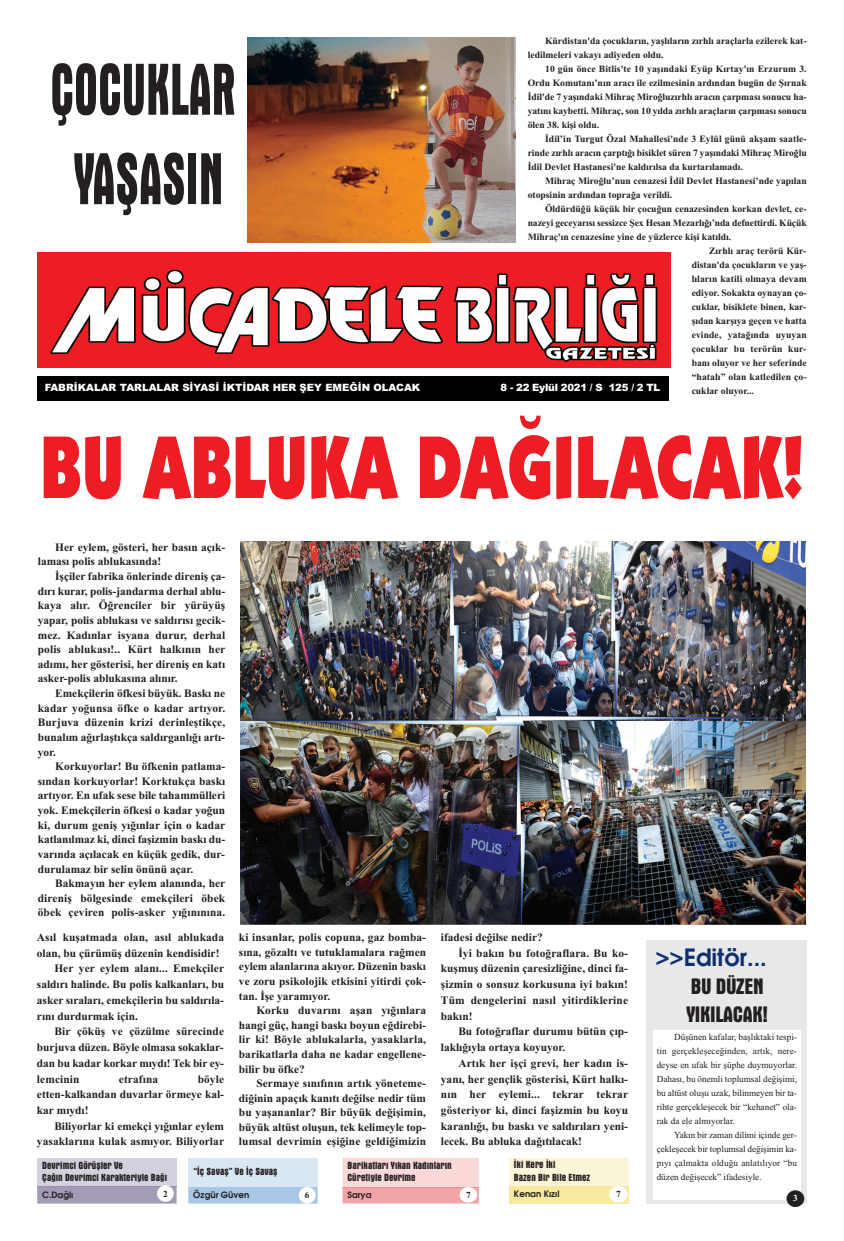
<style>
.page{position:relative;width:844px;height:1241px;background:#fff}
.page>*{position:absolute;margin:0;border:0;box-sizing:border-box;transform-origin:0 0}
.t1{font:900 88.46px "Kabel IT Cby BT";color:#ee1d23;scale:.76 1}
.t2{font:700 condensed 74.55px/89.4px "Aurora BT";color:#231f20;text-align:center;scale:.7 1}
.t3{font:700 23.62px "TR Avalon";color:#0f306d}
.t4{font:700 condensed 22.75px/27.3px "Aurora BT";letter-spacing:-.015em;color:#231f20}
.t5{font:700 11.38px/14.6px "TR Times New Roman";color:#231f20;text-align:justify}
.t6{font:700 condensed 10.5px/12.6px "Aurora BT";color:#231f20}
.t7{font:900 10.06px "TR Arial";color:#fff}
.t8{font:900 10.06px "TR Arial";letter-spacing:-.025em;color:#fff}
.t9{font:700 9.62px/14px "TR Times New Roman";color:#231f20}
.t10{font:9.19px/14px "TR Times New Roman";color:#231f20;text-align:justify}
.t11{font:700 9.19px "TR Times New Roman";color:#231f20}
.t12{font:700 9.19px "TR Times New Roman";color:#fff}
.t13{font:700 8.75px "TR Avalon";color:#231f20}
</style>
<div class="page">
<div style="left:646px;top:940px;width:160px;height:263px;background:#e7e8e9"></div>
<div style="left:37px;top:1157px;width:139px;height:29px;background:#d4d1de"></div>
<div style="left:652px;top:1029px;width:148px;height:170px;background:#fff"></div>
<div style="left:786px;top:1189px;width:18px;height:17px;background:#231f20;border-radius:50%"></div>
<div style="left:509px;top:1185px;width:119px;height:18px;background:#f7ea9f"></div>
<div style="left:509px;top:1157px;width:119px;height:28px;background:#faf5d6"></div>
<div style="left:609px;top:1185px;width:18px;height:17px;background:#fff;border-radius:50%"></div>
<svg style="left:188px;top:1186px;width:129px;height:17px;background:#abc9e5"></svg>
<div style="left:188px;top:1157px;width:129px;height:29px;background:#d9e6f3"></div>
<div style="left:299px;top:1186px;width:16px;height:17px;background:#fff;border-radius:50%"></div>
<svg style="left:342px;top:1158px;width:136px;height:45px;background:#f6c6c6"></svg>
<div style="left:459px;top:1186px;width:18px;height:16px;background:#fff;border-radius:50%"></div>
<div style="left:37px;top:376px;width:632px;height:24px;background:#000"></div>
<img style="left:37px;top:252px;width:633px;height:116px">
<div style="left:37px;top:1187px;width:139px;height:16px;background:#a49cb7"></div>
<hr style="left:37px;top:1186px;width:139px;height:1px;background:#958eac">
<div style="left:157px;top:1185px;width:17px;height:16px;background:#fff;border-radius:50%"></div>
<img style="left:240px;top:541px;width:565px;height:383px">
<img style="left:247px;top:38px;width:268px;height:204px">
<p class="t9" style="left:527px;top:34px;width:280px;text-indent:17px">Kürdistan'da çocukların, yaşlıların zırhlı araçlarla ezilerek kat&shy;ledilmeleri vakayı adiyeden oldu.</p>
<p class="t9" style="left:527px;top:62px;width:280px;text-align:justify;text-indent:17px">10 gün önce Bitlis'te 10 yaşındaki Eyüp Kırtay'ın Erzurum 3.<br>Ordu Komutanı’nın aracı ile ezilmesinin ardından bugün de Şırnak İdil'de 7 yaşındaki Mihraç Miroğluzırhlı aracın çarpması sonucu ha&shy;yatını kaybetti. Mihraç, son 10 yılda zırhlı araçların çarpması sonucu ölen 38. kişi oldu.</p>
<p class="t9" style="left:527px;top:132px;width:280px;text-align:justify;text-indent:17px">İdil’in Turgut Özal Mahallesi'nde 3 Eylül günü akşam saatle&shy;rinde zırhlı aracın çarptığı bisiklet süren 7 yaşındaki Mihraç Miroğlu İdil Devlet Hastanesi'ne kaldırılsa da kurtarılamadı.</p>
<p class="t9" style="left:527px;top:174px;width:280px;text-indent:17px">Mihraç Miroğlu’nun cenazesi İdil Devlet Hastanesi’nde yapılan otopsinin ardından toprağa verildi.</p>
<p class="t9" style="left:545px;top:202px;width:263px">Öldürdüğü küçük bir çocuğun cenazesinden korkan devlet, ce-</p>
<p class="t9" style="left:527px;top:216px;width:280px">nazeyi geceyarısı sessizce Şex Hesan Mezarlığı’nda defnettirdi. Küçük</p>
<p class="t9" style="left:527px;top:230px;width:205px">Mihraç'ın cenazesine yine de yüzlerce kişi katıldı.</p>
<p class="t9" style="left:708px;top:244px;width:99px">Zırhlı araç terörü Kür-</p>
<p class="t9" style="left:691px;top:258px;width:116px">distan'da çocukların ve yaş-</p>
<p class="t9" style="left:691px;top:272px;width:116px">lıların katili olmaya devam</p>
<p class="t9" style="left:691px;top:286px;width:116px">ediyor. Sokakta oynayan ço-</p>
<p class="t9" style="left:691px;top:300px;width:116px">cuklar, bisiklete binen, kar-</p>
<p class="t9" style="left:691px;top:314px;width:116px">şıdan karşıya geçen ve hatta</p>
<p class="t9" style="left:691px;top:328px;width:116px">evinde, yatağında uyuyan</p>
<p class="t9" style="left:691px;top:342px;width:116px">çocuklar bu terörün kur-</p>
<p class="t9" style="left:691px;top:356px;width:116px">banı oluyor ve her seferinde</p>
<p class="t9" style="left:691px;top:370px;width:116px">“hatalı” olan katledilen ço-</p>
<p class="t9" style="left:691px;top:384px;width:64px">cuklar oluyor...</p>
<h2 class="t2" style="left:50px;top:44px;width:266px">ÇOCUKLAR<br>YAŞASIN</h2>
<p class="t7" style="left:45px;top:381px;width:377px">FABRİKALAR TARLALAR SİYASİ İKTİDAR HER ŞEY EMEĞİN OLACAK</p>
<p class="t8" style="left:500px;top:381px;width:161px">8 - 22 Eylül 2021 / S 125 / 2 TL</p>
<h1 class="t1" style="left:40px;top:415px;width:1005px">BU ABLUKA DAĞILACAK!</h1>
<p class="t5" style="left:38px;top:539px;width:189px;text-indent:17px">Her eylem, gösteri, her basın açık&shy;laması polis ablukasında!</p>
<p class="t5" style="left:38px;top:568px;width:189px;text-indent:17px">İşçiler fabrika önlerinde direniş ça&shy;dırı kurar, polis-jandarma derhal ablu&shy;kaya alır. Öğrenciler bir yürüyüş yapar, polis ablukası ve saldırısı gecik&shy;mez. Kadınlar isyana durur, derhal polis ablukası!.. Kürt halkının her adımı, her gösterisi, her direniş en katı asker-polis ablukasına alınır.</p>
<p class="t5" style="left:38px;top:685px;width:189px;text-indent:17px">Emekçilerin öfkesi büyük. Baskı ne kadar yoğunsa öfke o kadar artıyor.<br>Burjuva düzenin krizi derinleştikçe, bunalım ağırlaştıkça saldırganlığı artı&shy;yor.</p>
<p class="t5" style="left:38px;top:758px;width:189px;text-indent:17px">Korkuyorlar! Bu öfkenin patlama&shy;sından korkuyorlar! Korktukça baskı artıyor. En ufak sese bile tahammülleri yok. Emekçilerin öfkesi o kadar yoğun ki, durum geniş yığınlar için o kadar katlanılmaz ki, dinci faşizmin baskı du&shy;varında açılacak en küçük gedik, dur&shy;durulamaz bir selin önünü açar.</p>
<p class="t5" style="left:38px;top:875px;width:189px;text-indent:17px">Bakmayın her eylem alanında, her direniş bölgesinde emekçileri öbek öbek çeviren polis-asker yığınınına.</p>
<p class="t5" style="left:37px;top:929px;width:188px">Asıl kuşatmada olan, asıl ablukada</p>
<p class="t5" style="left:37px;top:945px;width:184px">olan, bu çürümüş düzenin kendisidir!</p>
<p class="t5" style="left:54px;top:961px;width:171px">Her yer eylem alanı... Emekçiler</p>
<p class="t5" style="left:37px;top:976px;width:188px">saldırı halinde. Bu polis kalkanları, bu</p>
<p class="t5" style="left:37px;top:992px;width:188px">asker sıraları, emekçilerin bu saldırıla-</p>
<p class="t5" style="left:37px;top:1008px;width:102px">rını durdurmak için.</p>
<p class="t5" style="left:54px;top:1023px;width:171px">Bir çöküş ve çözülme sürecinde</p>
<p class="t5" style="left:37px;top:1039px;width:188px">burjuva düzen. Böyle olmasa sokaklar-</p>
<p class="t5" style="left:37px;top:1055px;width:188px">dan bu kadar korkar mıydı! Tek bir ey-</p>
<p class="t5" style="left:37px;top:1071px;width:44px">lemcinin</p>
<p class="t5" style="left:119px;top:1071px;width:41px">etrafına</p>
<p class="t5" style="left:37px;top:1070px;width:188px;line-height:15.8px;text-indent:161px">böyle etten-kalkandan duvarlar örmeye kal&shy;kar mıydı!</p>
<p class="t5" style="left:37px;top:1117px;width:188px;line-height:15.8px;text-align:right">Biliyorlar ki emekçi yığınlar eylem yasaklarına kulak asmıyor. Biliyorlar</p>
<p class="t5" style="left:239px;top:929px;width:188px">ki insanlar, polis copuna, gaz bomba&shy;sına, gözaltı ve tutuklamalara rağmen eylem alanlarına akıyor. Düzenin baskı ve zoru psikolojik etkisini yitirdi çok&shy;tan. İşe yaramıyor.</p>
<p class="t5" style="left:239px;top:1002px;width:188px;text-indent:17px">Korku duvarını aşan yığınlara hangi güç, hangi baskı boyun eğdirebi&shy;lir ki! Böyle ablukalarla, yasaklarla, barikatlarla daha ne kadar engellene&shy;bilir bu öfke?</p>
<p class="t5" style="left:239px;top:1075px;width:188px;text-indent:17px">Sermaye sınıfının artık yöneteme&shy;diğinin apaçık kanıtı değilse nedir tüm bu yaşananlar? Bir büyük değişimin, büyük altüst oluşun, tek kelimeyle top&shy;lumsal devrimin eşiğine geldiğimizin</p>
<p class="t5" style="left:441px;top:929px;width:103px">ifadesi değilse nedir?</p>
<p class="t5" style="left:458px;top:945px;width:171px">İyi bakın bu fotoğraflara. Bu ko-</p>
<p class="t5" style="left:441px;top:961px;width:188px">kuşmuş düzenin çaresizliğine, dinci fa-</p>
<p class="t5" style="left:441px;top:976px;width:188px">şizmin o sonsuz korkusuna iyi bakın!</p>
<p class="t5" style="left:441px;top:992px;width:188px">Tüm dengelerini nasıl yitirdiklerine</p>
<p class="t5" style="left:441px;top:1008px;width:33px">bakın!</p>
<p class="t5" style="left:458px;top:1023px;width:171px">Bu fotoğraflar durumu bütün çıp-</p>
<p class="t5" style="left:441px;top:1039px;width:126px">laklığıyla ortaya koyuyor.</p>
<p class="t5" style="left:458px;top:1055px;width:171px">Artık her işçi grevi, her kadın is-</p>
<p class="t5" style="left:441px;top:1071px;width:188px">yanı, her gençlik gösterisi, Kürt halkı-</p>
<p class="t5" style="left:441px;top:1086px;width:188px">nın her eylemi... tekrar tekrar</p>
<p class="t5" style="left:441px;top:1102px;width:188px">gösteriyor ki, dinci faşizmin bu koyu</p>
<p class="t5" style="left:441px;top:1118px;width:188px">karanlığı, bu baskı ve saldırıları yeni-</p>
<p class="t5" style="left:441px;top:1133px;width:142px">lecek. Bu abluka dağıtılacak!</p>
<p class="t6" style="left:42px;top:1158px;width:126px">Devrimci Görüşler Ve<br>Çağın Devrimci Karakteriyle Bağı</p>
<p class="t13" style="left:42px;top:1189px;width:33px">C.Dağlı</p>
<p class="t11" style="left:163px;top:1187px;width:6px">2</p>
<p class="t6" style="left:193px;top:1164px;width:86px">“İç Savaş” Ve İç Savaş</p>
<p class="t6" style="left:347px;top:1158px;width:106px">Barikatları Yıkan Kadınların<br>Cüretiyle Devrime</p>
<p class="t6" style="left:514px;top:1158px;width:78px">İki Kere İki<br>Bazen Bir Bile Etmez</p>
<p class="t13" style="left:193px;top:1189px;width:58px">Özgür Güven</p>
<p class="t11" style="left:616px;top:1188px;width:6px">7</p>
<p class="t13" style="left:514px;top:1188px;width:47px">Kenan Kızıl</p>
<p class="t11" style="left:305px;top:1189px;width:6px">6</p>
<p class="t13" style="left:347px;top:1189px;width:25px">Sarya</p>
<p class="t11" style="left:466px;top:1189px;width:6px">7</p>
<h3 class="t3" style="left:655px;top:944px;width:113px">&gt;&gt;Editör...</h3>
<h3 class="t4" style="left:686px;top:972px;width:83px">BU DÜZEN<br>YIKILACAK!</h3>
<p class="t10" style="left:656px;top:1029px;width:142px;text-indent:17px">Düşünen kafalar, başlıktaki tespi&shy;tin gerçekleşeceğinden, artık, nere&shy;deyse en ufak bir şüphe duymuyorlar.<br>Dahası, bu önemli toplumsal değişimi, bu altüst oluşu uzak, bilinmeyen bir ta&shy;rihte gerçekleşecek bir “kehanet” ola&shy;rak da ele almıyorlar.</p>
<p class="t10" style="left:656px;top:1127px;width:142px;text-indent:17px">Yakın bir zaman dilimi içinde ger&shy;çekleşecek bir toplumsal değişimin ka&shy;pıyı çalmakta olduğu anlatılıyor “bu düzen değişecek” ifadesiyle.</p>
<p class="t12" style="left:792px;top:1192px;width:6px">3</p>
</div>
